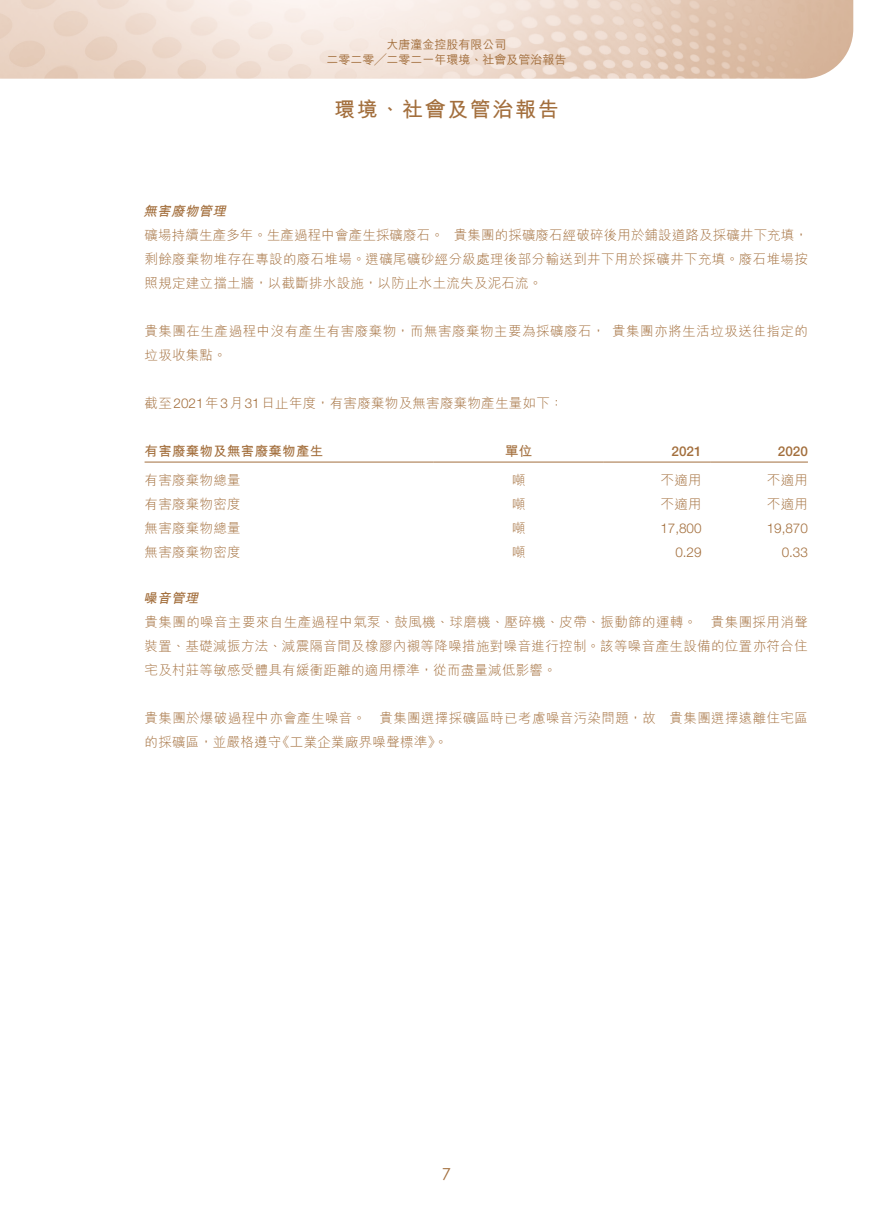
<style>
.page{position:relative;width:893px;height:1212px;background:#fff}
.page>*{position:absolute;margin:0;border:0;box-sizing:border-box;transform-origin:0 0}
.t1{font:700 21px "M Hei HK";letter-spacing:.08em;color:#a36f3d}
.t2{font:16.5px "Century Gothic";color:#a36f3d}
.t3{font:300 13.5px/24px "M Hei HK";letter-spacing:.02em;color:#a36f3d;text-align:justify}
.t4{font:300 13.5px/24px "M Hei HK";letter-spacing:.04em;color:#a36f3d}
.t5{font:300 13.5px "Helvetica Neue LT Std";color:#a36f3d}
.t6{font:700 13.5px "M Hei HK";letter-spacing:.02em;color:#a36f3d}
.t7{font:italic 700 13.5px "M Hei HK";color:#a36f3d}
.t8{font:500 13.5px "Helvetica Neue LT Std";color:#a36f3d}
.t9{font:500 12px/15px "M Hei HK";color:#a36f3d;text-align:center}
.s1{font-family:"Helvetica Neue LT Std"}
</style>
<div class="page">
<img style="left:0;top:0;width:853px;height:79px">
<hr style="left:145px;top:462px;width:289px;height:1px;background:#a36f3d">
<hr style="left:434px;top:462px;width:170px;height:1px;background:#a36f3d">
<hr style="left:604px;top:462px;width:106px;height:1px;background:#a36f3d">
<hr style="left:710px;top:462px;width:98px;height:1px;background:#a36f3d">
<p class="t9" style="left:326px;top:36px;width:241px">大唐潼金控股有限公司<br>二零二零╱二零二一年環境、社會及管治報告</p>
<h1 class="t1" style="left:334px;top:94px;width:226px">環境、社會及管治報告</h1>
<p class="t7" style="left:143px;top:201px;width:88px">無害廢物管理</p>
<p class="t3" style="left:145px;top:223px;width:665px">礦場持續生產多年。生產過程中會產生採礦廢石。 貴集團的採礦廢石經破碎後用於鋪設道路及採礦井下充填，剩餘廢棄物堆存在專設的廢石堆場。選礦尾礦砂經分級處理後部分輸送到井下用於採礦井下充填。廢石堆場按照規定建立擋土牆，以截斷排水設施，以防止水土流失及泥石流。</p>
<p class="t4" style="left:145px;top:319px;width:665px">貴集團在生產過程中沒有產生有害廢棄物，而無害廢棄物主要為採礦廢石，貴集團亦將生活垃圾送往指定的垃圾收集點。</p>
<p class="t3" style="left:145px;top:391px;width:420px">截至<span class="s1">2021</span>年<span class="s1">3</span>月<span class="s1">31</span>日止年度，有害廢棄物及無害廢棄物產生量如下：</p>
<p class="t6" style="left:145px;top:441px;width:180px">有害廢棄物及無害廢棄物產生</p>
<p class="t6" style="left:505px;top:441px;width:29px">單位</p>
<p class="t8" style="left:672px;top:443px;width:32px">2021</p>
<p class="t8" style="left:778px;top:443px;width:32px">2020</p>
<p class="t3" style="left:145px;top:468px;width:98px">有害廢棄物總量</p>
<p class="t3" style="left:512px;top:468px;width:15px">噸</p>
<p class="t3" style="left:661px;top:468px;width:43px">不適用</p>
<p class="t3" style="left:767px;top:468px;width:43px">不適用</p>
<p class="t3" style="left:145px;top:492px;width:98px">有害廢棄物密度</p>
<p class="t3" style="left:512px;top:492px;width:15px">噸</p>
<p class="t3" style="left:661px;top:492px;width:43px">不適用</p>
<p class="t3" style="left:767px;top:492px;width:43px">不適用</p>
<p class="t3" style="left:145px;top:516px;width:98px">無害廢棄物總量</p>
<p class="t3" style="left:512px;top:516px;width:15px">噸</p>
<p class="t5" style="left:660px;top:520px;width:43px">17,800</p>
<p class="t5" style="left:767px;top:520px;width:43px">19,870</p>
<p class="t3" style="left:145px;top:540px;width:98px">無害廢棄物密度</p>
<p class="t3" style="left:512px;top:540px;width:15px">噸</p>
<p class="t5" style="left:675px;top:544px;width:28px">0.29</p>
<p class="t5" style="left:782px;top:544px;width:28px">0.33</p>
<p class="t7" style="left:143px;top:588px;width:60px">噪音管理</p>
<p class="t3" style="left:145px;top:610px;width:665px">貴集團的噪音主要來自生產過程中氣泵、鼓風機、球磨機、壓碎機、皮帶、振動篩的運轉。 貴集團採用消聲裝置、基礎減振方法、減震隔音間及橡膠內襯等降噪措施對噪音進行控制。該等噪音產生設備的位置亦符合住宅及村莊等敏感受體具有緩衝距離的適用標準，從而盡量減低影響。</p>
<p class="t3" style="left:145px;top:706px;width:665px">貴集團於爆破過程中亦會產生噪音。 貴集團選擇採礦區時已考慮噪音污染問題，故 貴集團選擇遠離住宅區的採礦區，並嚴格遵守《工業企業廠界噪聲標準》。</p>
<p class="t2" style="left:442px;top:1162px;width:11px">7</p>
</div>
